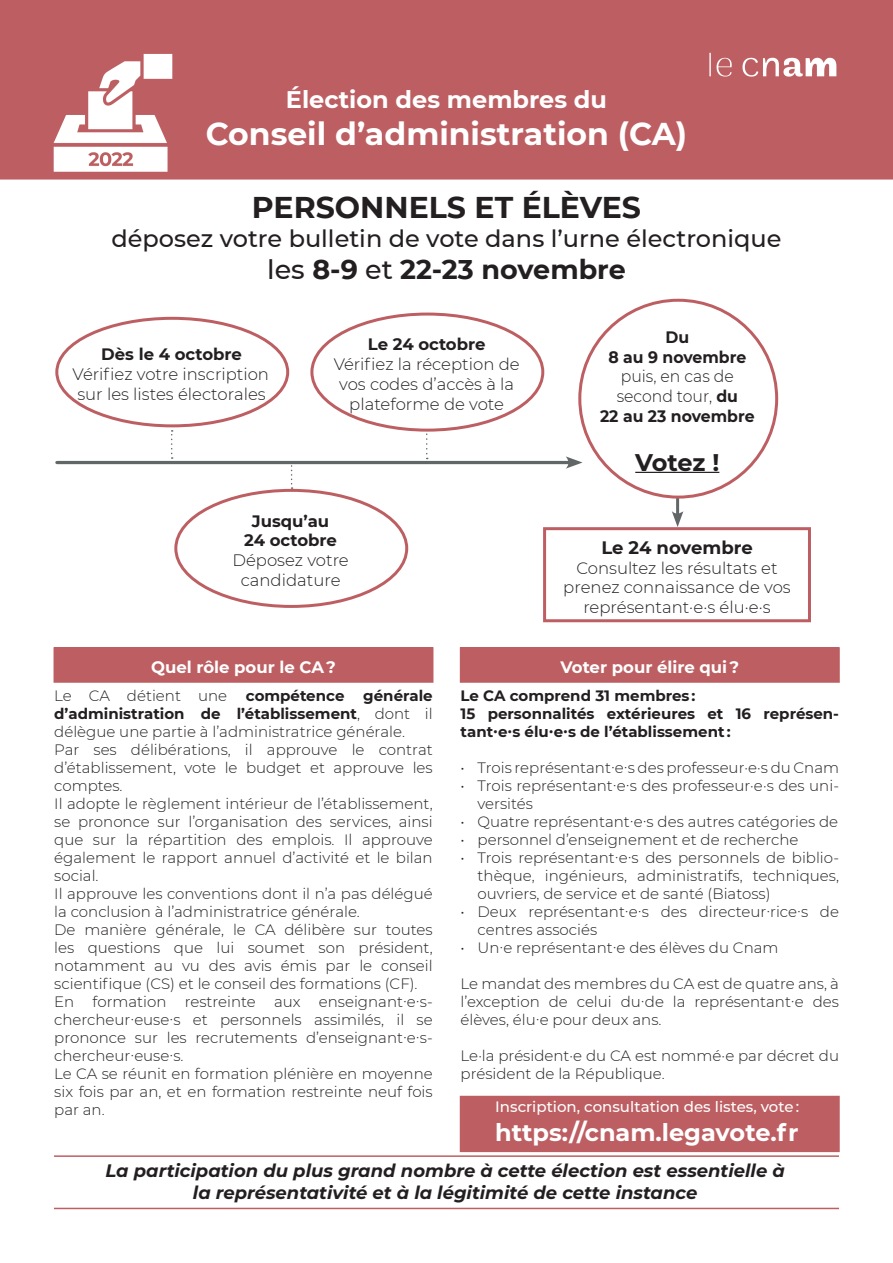
<style>
.page{position:relative;width:893px;height:1263px;background:#fff}
.page>*{position:absolute;margin:0;border:0;box-sizing:border-box;transform-origin:0 0}
.t1{font:700 31.5px "Montserrat";color:#fff}
.t2{font:700 30px "Montserrat";color:#231f20}
.t3{font:700 27px "Montserrat";color:#231f20}
.t4{font:500 24px "Montserrat";color:#231f20}
.t5{font:700 24px "Montserrat";color:#fff}
.t6{font:700 24px "Montserrat";letter-spacing:-.01em;color:#231f20}
.t7{font:italic 700 18px/21.6px "Montserrat";color:#231f20;text-align:center}
.t8{font:700 18px "Montserrat";letter-spacing:-.005em;color:#231f20}
.t9{font:300 16.5px/19.8px "Montserrat";color:#231f20;text-align:center}
.t10{font:700 16.5px/19.8px "Montserrat";color:#231f20;text-align:center}
.t11{font:300 16.5px/19.8px "Montserrat";color:#231f20;text-align:center;scale:.95 1}
.t12{font:700 16.5px "Montserrat";color:#fff}
.t13{font:700 16.5px/19.8px "Montserrat";color:#231f20;text-align:center;scale:.95 1}
.t14{font:300 15px/18px "Montserrat";color:#231f20}
.t15{font:700 15px/18px "Montserrat";color:#231f20}
.t16{font:500 15px "Montserrat";color:#fff}
.s1{font-weight:500}
.s2{font-weight:700}
</style>
<div class="page">
<svg style="left:426px;top:433px;width:2px;height:26px"></svg>
<div style="left:310px;top:313px;width:234px;height:119px;border:3px solid #bd5f62;border-radius:50%"></div>
<div style="left:0;top:0;width:893px;height:180px;background:#bd5f62"></div>
<hr style="left:676px;top:452px;width:3px;height:65px;background:#616667">
<svg style="left:672px;top:511px;width:11px;height:16px"></svg>
<div style="left:196px;top:70px;width:501px;height:89px;background:#bd5f62"></div>
<div style="left:54px;top:648px;width:379px;height:34px;background:#bd5f62"></div>
<div style="left:54px;top:647px;width:379px;height:36px;border:2px solid #bd5f62"></div>
<div style="left:461px;top:648px;width:378px;height:34px;background:#bd5f62"></div>
<div style="left:460px;top:647px;width:380px;height:36px;border:2px solid #bd5f62"></div>
<div style="left:580px;top:300px;width:197px;height:197px;background:#fff;border-radius:50%"></div>
<hr style="left:635px;top:472px;width:84px;height:1px;background:#231f20">
<div style="left:543px;top:527px;width:268px;height:95px;border:3px solid #bd5f62"></div>
<hr style="left:54px;top:1155px;width:785px;height:2px;background:#bd5f62">
<hr style="left:54px;top:1208px;width:785px;height:1px;background:#bd5f62">
<img style="left:50px;top:52px;width:123px;height:123px">
<div style="left:47px;top:49px;width:129px;height:129px;border:2px solid #bd5f62"></div>
<div style="left:55px;top:317px;width:234px;height:110px;border:3px solid #bd5f62;border-radius:50%"></div>
<div style="left:174px;top:489px;width:234px;height:119px;border:3px solid #bd5f62;border-radius:50%"></div>
<hr style="left:57px;top:461px;width:515px;height:3px;background:#616667">
<svg style="left:566px;top:456px;width:17px;height:13px"></svg>
<svg style="left:171px;top:430px;width:2px;height:29px"></svg>
<svg style="left:291px;top:464px;width:2px;height:25px"></svg>
<img style="left:706px;top:48px;width:135px;height:34px">
<div style="left:460px;top:1096px;width:379px;height:55px;background:#bd5f62"></div>
<div style="left:460px;top:1096px;width:380px;height:56px;border:2px solid #bd5f62"></div>
<h3 class="t5" style="left:286px;top:82px;width:322px">Élection des membres du</h3>
<h1 class="t1" style="left:206px;top:111px;width:483px">Conseil d’administration (CA)</h1>
<h2 class="t2" style="left:252px;top:186px;width:390px">PERSONNELS ET ÉLÈVES</h2>
<h3 class="t4" style="left:112px;top:221px;width:671px">déposez votre bulletin de vote dans l’urne électronique</h3>
<h3 class="t3" style="left:267px;top:250px;width:360px"><span class="s1">les</span> 8-9 <span class="s1">et</span> 22-23 novembre</h3>
<p class="t10" style="left:101px;top:344px;width:142px">Dès le 4 octobre</p>
<p class="t9" style="left:73px;top:364px;width:198px;text-align:left">Vérifiez votre inscription sur les listes électorales</p>
<p class="t10" style="left:368px;top:334px;width:119px">Le 24 octobre</p>
<p class="t9" style="left:334px;top:354px;width:188px">Vérifiez la réception de vos codes d’accès à la plateforme de vote</p>
<p class="t10" style="left:244px;top:510px;width:94px">Jusqu’au<br>24 octobre</p>
<p class="t9" style="left:232px;top:550px;width:118px">Déposez votre candidature</p>
<p class="t13" style="left:608px;top:326px;width:147px">Du<br>8 au 9 novembre</p>
<p class="t11" style="left:600px;top:366px;width:164px">puis, en cas de second tour, <span class="s2">du<br>22 au 23 novembre</span></p>
<h3 class="t6" style="left:635px;top:445px;width:86px">Votez !</h3>
<p class="t8" style="left:601px;top:534px;width:153px">Le 24 novembre</p>
<p class="t9" style="left:563px;top:557px;width:229px">Consultez les résultats et prenez connaissance de vos représentant·e·s élu·e·s</p>
<p class="t12" style="left:151px;top:655px;width:186px">Quel rôle pour le CA?</p>
<p class="t12" style="left:560px;top:655px;width:180px">Voter pour élire qui?</p>
<p class="t14" style="left:54px;top:686px;width:174px">Le CA détient une</p>
<p class="t15" style="left:246px;top:686px;width:100px">compétence</p>
<p class="t14" style="left:54px;top:686px;width:380px;text-indent:309px"><span class="s2">générale d’administration de l’établissement</span>, dont il délègue une partie à l’administratrice générale.<br>Par ses délibérations, il approuve le contrat d’établissement, vote le budget et approuve les comptes.<br>Il adopte le règlement intérieur de l’établissement, se prononce sur l’organisation des services, ainsi que sur la répartition des emplois. Il approuve également le rapport annuel d’activité et le bilan social.<br>Il approuve les conventions dont il n’a pas délégué la conclusion à l’administratrice générale.<br>De manière générale, le CA délibère sur toutes les questions que lui soumet son président, notamment au vu des avis émis par le conseil scientifique (CS) et le conseil des formations (CF).<br>En formation restreinte aux enseignant∙e∙s‐ chercheur∙euse∙s et personnels assimilés, il se prononce sur les recrutements d’enseignant∙e∙s‐ chercheur∙euse∙s.<br>Le CA se réunit en formation plénière en moyenne six fois par an, et en formation restreinte neuf fois par an.</p>
<p class="t15" style="left:461px;top:686px;width:380px">Le CA comprend 31 membres :<br>15 personnalités extérieures et 16 représen&shy;tant∙e∙s élu∙e∙s de l’établissement :</p>
<p class="t14" style="left:461px;top:758px;width:380px">• Trois représentant∙e∙s des professeur·e·s du Cnam</p>
<p class="t14" style="left:478px;top:776px;width:363px;text-indent:-17px">• Trois représentant∙e∙s des professeur·e·s des uni&shy;versités</p>
<p class="t14" style="left:461px;top:812px;width:379px">• Quatre représentant∙e∙s des autres catégories de</p>
<p class="t14" style="left:461px;top:830px;width:339px">• personnel d’enseignement et de recherche</p>
<p class="t14" style="left:478px;top:848px;width:363px;text-align:justify;text-indent:-17px">• Trois représentant∙e∙s des personnels de biblio&shy;thèque, ingénieurs, administratifs, techniques, ouvriers, de service et de santé (Biatoss)</p>
<p class="t14" style="left:478px;top:902px;width:363px;text-indent:-17px">• Deux représentant∙e∙s des directeur∙rice∙s de centres associés</p>
<p class="t14" style="left:461px;top:938px;width:319px">• Un∙e représentant∙e des élèves du Cnam</p>
<p class="t14" style="left:461px;top:974px;width:380px;text-align:justify">Le mandat des membres du CA est de quatre ans, à l’exception de celui du∙de la représentant∙e des élèves, élu∙e pour deux ans.</p>
<p class="t14" style="left:461px;top:1046px;width:380px">Le·la président·e du CA est nommé·e par décret du président de la République.</p>
<p class="t16" style="left:495px;top:1096px;width:305px">Inscription, consultation des listes, vote:</p>
<h3 class="t5" style="left:495px;top:1115px;width:305px">https://cnam.legavote.fr</h3>
<p class="t7" style="left:105px;top:1159px;width:681px">La participation du plus grand nombre à cette élection est essentielle à la représentativité et à la légitimité de cette instance</p>
</div>
